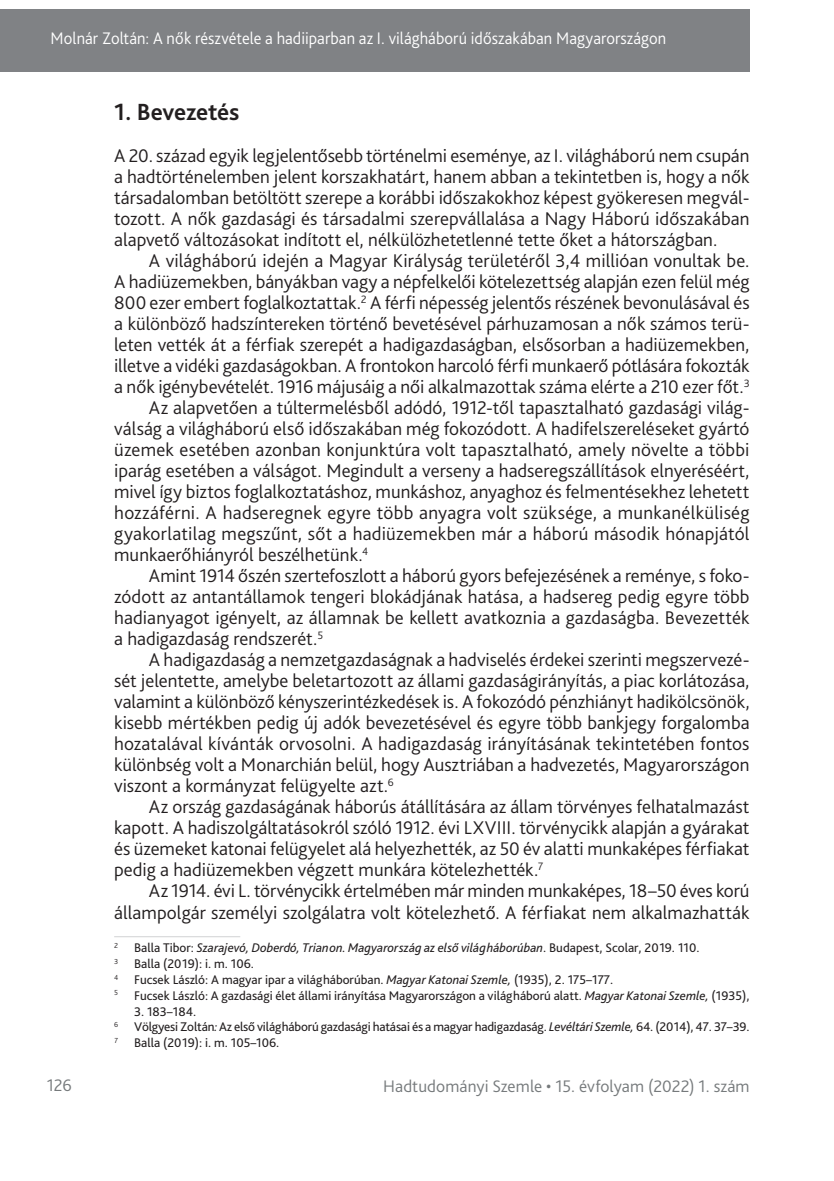
<style>
.page{position:relative;width:834px;height:1181px;background:#fff}
.page>*{position:absolute;margin:0;border:0;box-sizing:border-box;transform-origin:0 0}
._1_1__Head{font:700 24.5px "Bliss Pro";letter-spacing:-.005em;color:#231f20}
._1__Body{font:300 19.25px/21px "Bliss Pro";letter-spacing:.005em;color:#231f20;text-align:justify}
._2__Body_1st_paragra{font:300 19.25px/21px "Bliss Pro";color:#231f20;text-align:justify}
.t1{font:300 17.5px "Bliss Pro";letter-spacing:.005em;color:#fff;scale:.95 1}
.t2{font:300 17.5px "Bliss Pro";letter-spacing:.005em;color:#767a7c}
.Lábjegyzet{font:13.12px "Bliss Pro";color:#231f20}
.Lábjegyzet-2{font:italic 13.12px "Bliss Pro";color:#231f20}
.s1{font-style:normal}
.s2{font-style:italic}
</style>
<div class="page">
<div style="left:0;top:9px;width:749px;height:63px;background:#808285"></div>
<hr style="left:114px;top:936px;width:126px;height:1px;background:#d1d2d4">
<p class="t1" style="left:51px;top:27px;width:649px">Molnár Zoltán: A nők részvétele a hadiiparban az I. világháború időszakában Magyarországon</p>
<p class="_1_1__Head" style="left:114px;top:97px;width:127px">1. Bevezetés</p>
<p class="_2__Body_1st_paragra" style="left:114px;top:145px;width:637px">A 20. század egyik legjelentősebb történelmi eseménye, az I. világháború nem csupán a hadtörténelemben jelent korszakhatárt, hanem abban a tekintetben is, hogy a nők társadalomban betöltött szerepe a korábbi időszakokhoz képest gyökeresen megvál&shy;tozott. A nők gazdasági és társadalmi szerepvállalása a Nagy Háború időszakában alapvető változásokat indított el, nélkülözhetetlenné tette őket a hátországban.</p>
<p class="_1__Body" style="left:114px;top:250px;width:637px;text-indent:35px">A világháború idején a Magyar Királyság területéről 3,4 millióan vonultak be.<br>A hadiüzemekben, bányákban vagy a népfelkelői kötelezettség alapján ezen felül még 800 ezer embert foglalkoztattak.<sup>2</sup> A férfi népesség jelentős részének bevonulásával és a különböző hadszíntereken történő bevetésével párhuzamosan a nők számos terü&shy;leten vették át a férfiak szerepét a hadigazdaságban, elsősorban a hadiüzemekben, illetve a vidéki gazdaságokban. A frontokon harcoló férfi munkaerő pótlására fokozták a nők igénybevételét. 1916 májusáig a női alkalmazottak száma elérte a -210 ezer főt.<sup>3</sup></p>
<p class="_1__Body" style="left:114px;top:397px;width:637px;text-indent:35px">Az alapvetően a túltermelésből adódó, 1912-től tapasztalható gazdasági világ&shy;válság a világháború első időszakában még fokozódott. A hadifelszereléseket gyártó üzemek esetében azonban konjunktúra volt tapasztalható, amely növelte a többi iparág esetében a válságot. Megindult a verseny a hadseregszállítások elnyeréséért, mivel így biztos foglalkoztatáshoz, munkáshoz, anyaghoz és felmentésekhez lehetett hozzáférni. A hadseregnek egyre több anyagra volt szüksége, a munkanélküliség gyakorlatilag megszűnt, sőt a hadiüzemekben már a háború második hónapjától munkaerőhiányról beszélhetünk.<sup>4</sup></p>
<p class="_1__Body" style="left:114px;top:565px;width:636px;text-indent:35px">Amint 1914 őszén szertefoszlott a háború gyors befejezésének a reménye, s foko&shy;zódott az antantállamok tengeri blokádjának hatása, a hadsereg pedig egyre több hadianyagot igényelt, az államnak be kellett avatkoznia a gazdaságba. Bevezették a hadigazdaság rendszerét.<sup>5</sup></p>
<p class="_1__Body" style="left:114px;top:649px;width:636px;text-indent:35px">A hadigazdaság a nemzetgazdaságnak a hadviselés érdekei szerinti megszervezé&shy;sét jelentette, amelybe beletartozott az állami gazdaságirányítás, a piac korlátozása, valamint a különböző kényszerintézkedések is. A fokozódó pénzhiányt hadikölcsönök, kisebb mértékben pedig új adók bevezetésével és egyre több bankjegy forgalomba hozatalával kívánták orvosolni. A hadigazdaság irányításának tekintetében fontos különbség volt a Monarchián belül, hogy Ausztriában a hadvezetés, Magyarországon viszont a kormányzat felügyelte azt.<sup>6</sup></p>
<p class="_1__Body" style="left:114px;top:796px;width:636px;text-indent:35px">Az ország gazdaságának háborús átállítására az állam törvényes felhatalmazást kapott. A hadiszolgáltatásokról szóló 1912. évi LXVIII. törvénycikk alapján a gyárakat és üzemeket katonai felügyelet alá helyezhették, az -50 év alatti munkaképes férfiakat pedig a hadiüzemekben végzett munkára kötelezhették.<sup>7</sup></p>
<p class="_1__Body" style="left:114px;top:880px;width:637px;text-align:right">Az 1914. évi L. törvénycikk értelmében már minden munkaképes, 18–50 éves korú állampolgár személyi szolgálatra volt kötelezhető. A férfiakat nem alkalmazhatták</p>
<p class="Lábjegyzet-2" style="left:114px;top:940px;width:586px"><sup>2</sup> <span class="s1">Balla Tibor:</span> Szarajevó, Doberdó, Trianon. Magyarország az első világháborúban<span class="s1">. Budapest, Scolar, 2019. 110.</span></p>
<p class="Lábjegyzet" style="left:114px;top:955px;width:141px"><sup>3</sup> Balla (2019): i. m. 106.</p>
<p class="Lábjegyzet" style="left:114px;top:971px;width:500px"><sup>4</sup> Fucsek László: A magyar ipar a világháborúban. <span class="s2">Magyar Katonai Szemle,</span> (1935), 2. 175–177.</p>
<p class="Lábjegyzet" style="left:114px;top:987px;width:636px"><sup>5</sup> Fucsek László: A gazdasági élet állami irányítása Magyarországon a világháború alatt. <span class="s2">Magyar Katonai Szemle,</span> (1935),</p>
<p class="Lábjegyzet" style="left:134px;top:1003px;width:64px">3. 183–184.</p>
<p class="Lábjegyzet" style="left:114px;top:1018px;width:636px"><sup>6</sup> Völgyesi Zoltán<span class="s2">:</span> Az első világháború gazdasági hatásai és a magyar hadigazdaság. <span class="s2">Levéltári Szemle,</span> 64. (2014), 47. 37–39.</p>
<p class="Lábjegyzet" style="left:114px;top:1034px;width:167px"><sup>7</sup> Balla (2019): i. m. 105–106.</p>
<p class="t2" style="left:47px;top:1074px;width:27px">126</p>
<p class="t2" style="left:383px;top:1075px;width:368px">Hadtudományi Szemle • 15. évfolyam (2022) 1. szám</p>
</div>
